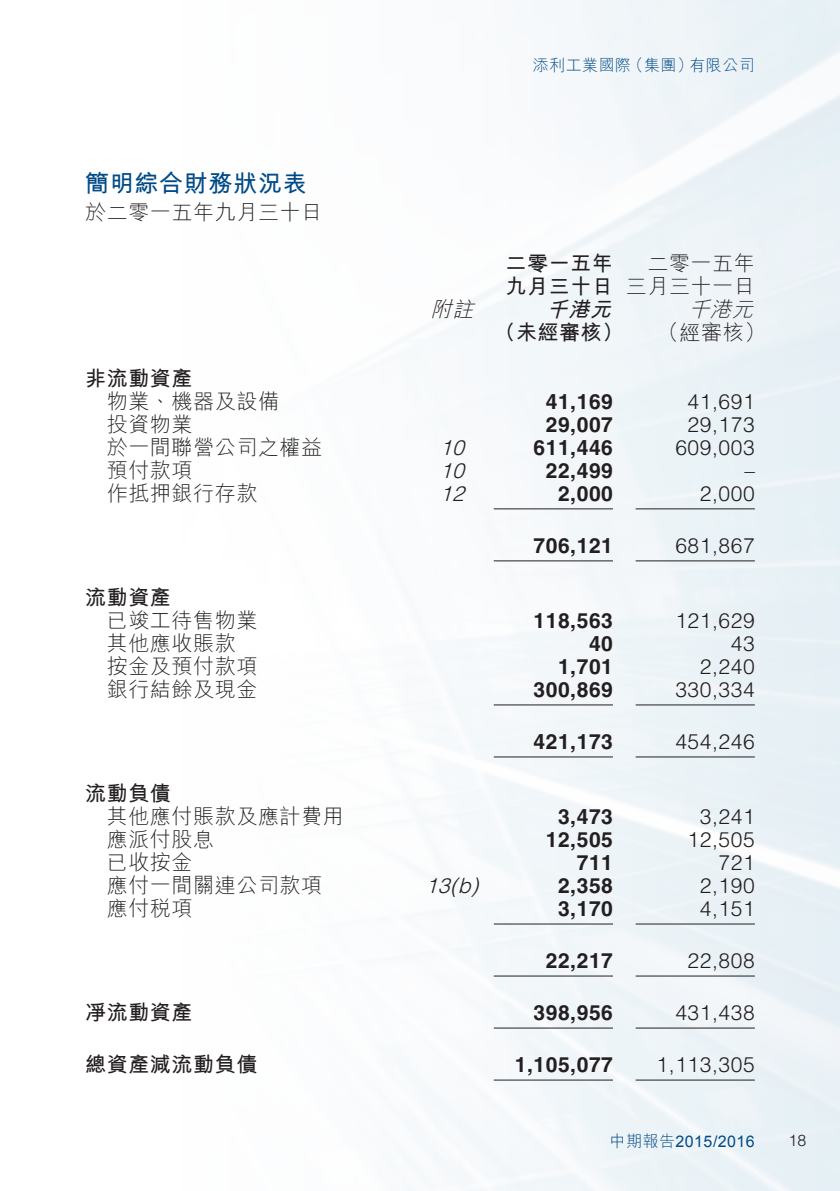
<style>
.page{position:relative;width:840px;height:1191px;background:#fff}
.page>*{position:absolute;margin:0;border:0;box-sizing:border-box;transform-origin:0 0}
.t1{font:700 24px "M Hei HK";letter-spacing:.03em;color:#004a87}
.t2{font:300 21px/23px "M Hei HK";letter-spacing:.03em;color:#231f20;text-align:right}
.t3{font:700 21px "Helvetica LT Std";letter-spacing:.03em;color:#231f20}
.t4{font:300 21px "Helvetica LT Std";letter-spacing:.03em;color:#231f20}
.t5{font:700 21px/23px "M Hei HK";letter-spacing:.03em;color:#231f20}
.t6{font:italic 300 21px "Helvetica LT Std";color:#231f20}
.t7{font:italic 300 21px "M Hei HK";color:#231f20}
.t8{font:italic 700 21px "M Hei HK";color:#231f20}
.t9{font:300 16px "M Hei HK";letter-spacing:.03em;color:#004a87}
.t10{font:16px "Arial";letter-spacing:.03em;color:#004a87}
.t11{font:300 16px "Helvetica LT Std";color:#231f20}
.s1{font-family:"M Hei HK";font-weight:300}
</style>
<div class="page">
<hr style="left:493px;top:508px;width:119px;height:1px;background:#231f20">
<hr style="left:635px;top:508px;width:119px;height:1px;background:#231f20">
<hr style="left:493px;top:560px;width:119px;height:1px;background:#231f20">
<hr style="left:635px;top:560px;width:119px;height:1px;background:#231f20">
<hr style="left:493px;top:704px;width:119px;height:1px;background:#231f20">
<hr style="left:635px;top:704px;width:119px;height:1px;background:#231f20">
<hr style="left:493px;top:756px;width:119px;height:1px;background:#231f20">
<hr style="left:635px;top:756px;width:119px;height:1px;background:#231f20">
<hr style="left:493px;top:923px;width:119px;height:1px;background:#231f20">
<hr style="left:635px;top:923px;width:119px;height:1px;background:#231f20">
<hr style="left:493px;top:975px;width:119px;height:1px;background:#231f20">
<hr style="left:635px;top:975px;width:119px;height:1px;background:#231f20">
<hr style="left:493px;top:1027px;width:119px;height:1px;background:#231f20">
<hr style="left:635px;top:1027px;width:119px;height:1px;background:#231f20">
<hr style="left:493px;top:1079px;width:119px;height:1px;background:#231f20">
<hr style="left:635px;top:1079px;width:119px;height:1px;background:#231f20">
<p class="t9" style="left:627px;top:54px;width:67px">（集團）</p>
<p class="t9" style="left:689px;top:54px;width:67px">有限公司</p>
<p class="t9" style="left:532px;top:54px;width:100px">添利工業國際</p>
<p class="t1" style="left:85px;top:165px;width:223px">簡明綜合財務狀況表</p>
<p class="t2" style="left:85px;top:200px;width:238px">於二零一五年九月三十日</p>
<p class="t7" style="left:430px;top:294px;width:52px">附註</p>
<p class="t5" style="left:505px;top:250px;width:109px">二零一五年九月三十日</p>
<p class="t2" style="left:625px;top:251px;width:130px">二零一五年三月三十一日</p>
<p class="t7" style="left:688px;top:294px;width:73px">千港元</p>
<p class="t8" style="left:546px;top:294px;width:73px">千港元</p>
<p class="t5" style="left:494px;top:319px;width:130px">（未經審核）</p>
<p class="t2" style="left:657px;top:320px;width:109px">（經審核(</p>
<p class="t5" style="left:85px;top:365px;width:109px">非流動資產</p>
<p class="t2" style="left:107px;top:388px;width:174px">物業、機器及設備</p>
<p class="t2" style="left:107px;top:411px;width:87px">投資物業</p>
<p class="t2" style="left:107px;top:434px;width:217px">於一間聯營公司之權益</p>
<p class="t2" style="left:107px;top:458px;width:87px">預付款項</p>
<p class="t2" style="left:107px;top:481px;width:152px">作抵押銀行存款</p>
<p class="t3" style="left:545px;top:388px;width:69px">41,169</p>
<p class="t4" style="left:687px;top:388px;width:69px">41,691</p>
<p class="t3" style="left:545px;top:411px;width:69px">29,007</p>
<p class="t4" style="left:687px;top:411px;width:69px">29,173</p>
<p class="t6" style="left:439px;top:434px;width:32px">10</p>
<p class="t3" style="left:533px;top:434px;width:81px">611,446</p>
<p class="t4" style="left:675px;top:434px;width:81px">609,003</p>
<p class="t6" style="left:439px;top:457px;width:32px">10</p>
<p class="t3" style="left:545px;top:457px;width:69px">22,499</p>
<p class="t4" style="left:744px;top:457px;width:12px">–</p>
<p class="t6" style="left:439px;top:480px;width:32px">12</p>
<p class="t3" style="left:557px;top:480px;width:56px">2,000</p>
<p class="t4" style="left:699px;top:480px;width:56px">2,000</p>
<p class="t3" style="left:533px;top:532px;width:81px">706,121</p>
<p class="t4" style="left:675px;top:532px;width:81px">681,867</p>
<p class="t5" style="left:85px;top:584px;width:87px">流動資產</p>
<p class="t2" style="left:107px;top:607px;width:152px">已竣工待售物業</p>
<p class="t2" style="left:107px;top:630px;width:130px">其他應收賬款</p>
<p class="t3" style="left:533px;top:607px;width:81px">118,563</p>
<p class="t3" style="left:588px;top:630px;width:25px">40</p>
<p class="t4" style="left:675px;top:607px;width:81px">121,629</p>
<p class="t4" style="left:730px;top:630px;width:25px">43</p>
<p class="t2" style="left:107px;top:653px;width:152px">按金及預付款項</p>
<p class="t2" style="left:107px;top:676px;width:152px">銀行結餘及現金</p>
<p class="t3" style="left:557px;top:653px;width:56px">1,701</p>
<p class="t3" style="left:533px;top:676px;width:81px">300,869</p>
<p class="t4" style="left:699px;top:653px;width:56px">2,240</p>
<p class="t4" style="left:675px;top:676px;width:81px">330,334</p>
<p class="t3" style="left:533px;top:728px;width:81px">421,173</p>
<p class="t4" style="left:675px;top:728px;width:81px">454,246</p>
<p class="t5" style="left:85px;top:780px;width:87px">流動負債</p>
<p class="t2" style="left:107px;top:803px;width:238px">其他應付賬款及應計費用</p>
<p class="t2" style="left:107px;top:826px;width:109px">應派付股息</p>
<p class="t2" style="left:107px;top:849px;width:87px">已收按金</p>
<p class="t3" style="left:557px;top:803px;width:56px">3,473</p>
<p class="t4" style="left:699px;top:803px;width:56px">3,241</p>
<p class="t3" style="left:545px;top:826px;width:69px">12,505</p>
<p class="t4" style="left:687px;top:826px;width:69px">12,505</p>
<p class="t3" style="left:576px;top:849px;width:38px">711</p>
<p class="t4" style="left:718px;top:849px;width:38px">721</p>
<p class="t2" style="left:107px;top:872px;width:217px">應付一間關連公司款項</p>
<p class="t2" style="left:107px;top:896px;width:87px">應付稅項</p>
<p class="t6" style="left:450px;top:872px;width:29px">b(</p>
<p class="t6" style="left:471px;top:872px;width:15px">(</p>
<p class="t6" style="left:425px;top:872px;width:32px">13</p>
<p class="t3" style="left:557px;top:872px;width:56px">2,358</p>
<p class="t4" style="left:699px;top:872px;width:56px">2,190</p>
<p class="t3" style="left:557px;top:895px;width:56px">3,170</p>
<p class="t4" style="left:699px;top:895px;width:56px">4,151</p>
<p class="t3" style="left:545px;top:947px;width:69px">22,217</p>
<p class="t4" style="left:687px;top:947px;width:69px">22,808</p>
<p class="t5" style="left:85px;top:999px;width:109px">凈流動資產</p>
<p class="t3" style="left:533px;top:999px;width:81px">398,956</p>
<p class="t4" style="left:675px;top:999px;width:81px">431,438</p>
<p class="t5" style="left:85px;top:1051px;width:174px">總資產減流動負債</p>
<p class="t3" style="left:514px;top:1051px;width:100px">1,105,077</p>
<p class="t4" style="left:656px;top:1051px;width:100px">1,113,305</p>
<p class="t10" style="left:609px;top:1130px;width:146px"><span class="s1">中期報告</span>2015/2016</p>
<p class="t11" style="left:788px;top:1130px;width:19px">18</p>
</div>
